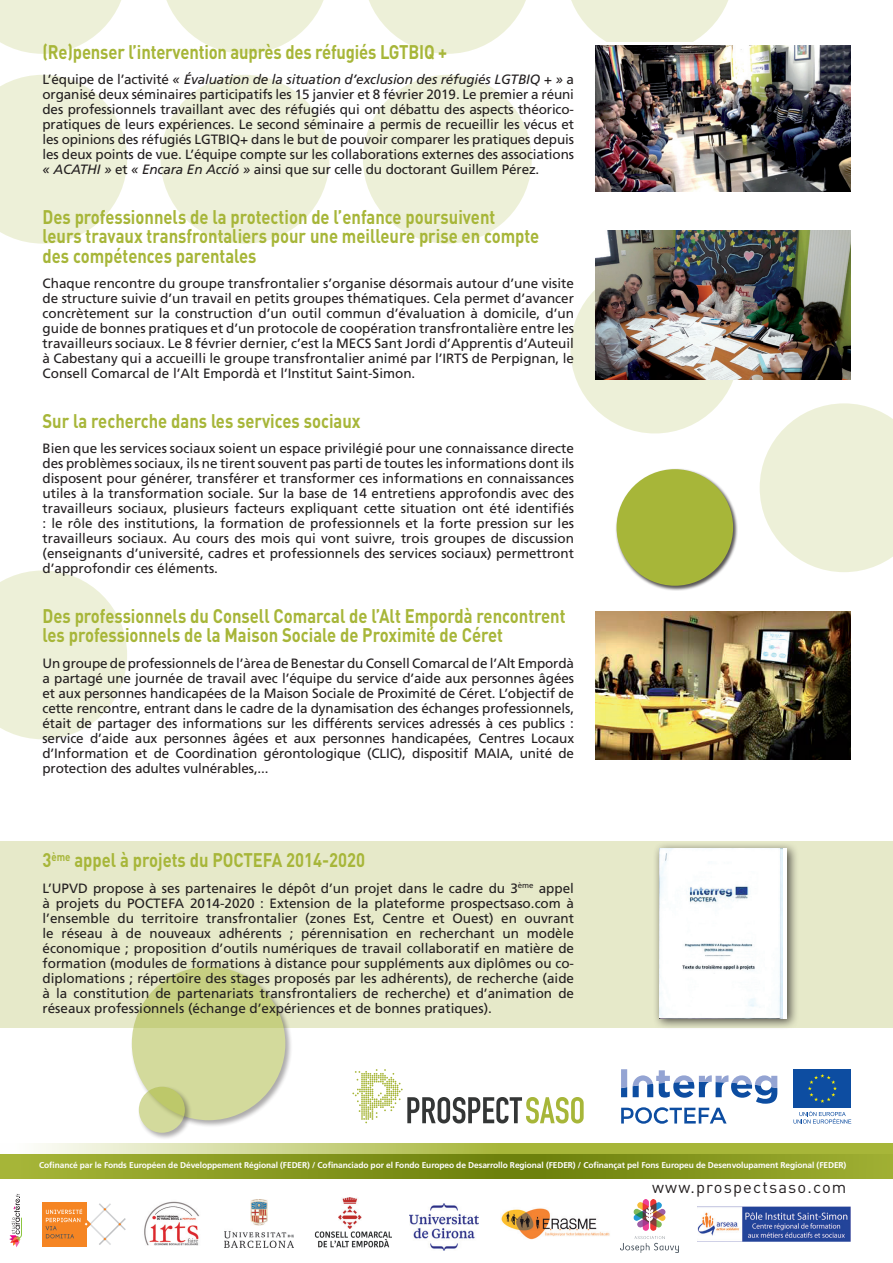
<style>
.page{position:relative;width:893px;height:1263px;background:#fff}
.page>*{position:absolute;margin:0;border:0;box-sizing:border-box;transform-origin:0 0}
.t1{font:700 19.5px/19.5px "DIN";color:#a7b639;scale:.85 1}
.t2{font:16.5px "DIN";letter-spacing:.07em;color:#231f20}
.t3{font:13.5px/15px "Frutiger";color:#231f20;text-align:justify}
.t4{font:700 8.4px "Frutiger";letter-spacing:-.01em;color:#fff}
.s1{font-style:italic}
</style>
<div class="page">
<div style="left:0;top:841px;width:893px;height:186px;background:#e6e9c9"></div>
<svg style="left:0;top:570px;width:127px;height:169px"></svg>
<svg style="left:0;top:0;width:121px;height:54px"></svg>
<svg style="left:0;top:75px;width:127px;height:169px"></svg>
<svg style="left:166px;top:0;width:158px;height:54px"></svg>
<svg style="left:369px;top:0;width:157px;height:54px"></svg>
<svg style="left:571px;top:0;width:157px;height:42px"></svg>
<div style="left:161px;top:75px;width:168px;height:169px;background:#edf0d8;border-radius:50%"></div>
<div style="left:363px;top:75px;width:169px;height:169px;background:#edf0d8;border-radius:50%"></div>
<div style="left:570px;top:265px;width:169px;height:168px;background:#edf0d8;border-radius:50%"></div>
<div style="left:130px;top:965px;width:163px;height:162px;background:#231f20;opacity:.75"></div>
<div style="left:132px;top:967px;width:153px;height:153px;background:linear-gradient(to bottom,#c4ce7e,#d7dea5);border-radius:50%"></div>
<div style="left:137px;top:1085px;width:55px;height:55px;background:#231f20;opacity:.75"></div>
<svg style="left:139px;top:1087px;width:46px;height:46px;background:#c9d189"></svg>
<svg style="left:9px;top:1194px;width:13px;height:53px"></svg>
<div style="left:616px;top:468px;width:122px;height:123px;background:#231f20;opacity:.75"></div>
<div style="left:617px;top:469px;width:116px;height:117px;background:#a7b639;border-radius:50%"></div>
<svg style="left:0;top:1144px;width:893px;height:35px;background:#97a737"></svg>
<img style="left:595px;top:45px;width:255px;height:146px">
<img style="left:595px;top:611px;width:255px;height:149px">
<div style="left:653px;top:842px;width:146px;height:189px;background:#231f20;opacity:.75"></div>
<div style="left:659px;top:848px;width:128px;height:170px;background:#fff"></div>
<img style="left:659px;top:848px;width:124px;height:170px">
<svg style="left:621px;top:1069px;width:156px;height:55px"></svg>
<div style="left:793px;top:1069px;width:58px;height:39px;background:#0d4da1"></div>
<svg style="left:808px;top:1074px;width:29px;height:29px"></svg>
<svg style="left:793px;top:1111px;width:58px;height:12px"></svg>
<svg style="left:352px;top:1069px;width:232px;height:54px"></svg>
<div style="left:43px;top:1202px;width:44px;height:45px;background:#f58523"></div>
<svg style="left:46px;top:1203px;width:80px;height:42px"></svg>
<img style="left:144px;top:1201px;width:56px;height:45px">
<img style="left:620px;top:1199px;width:59px;height:54px">
<img style="left:697px;top:1206px;width:153px;height:35px">
<img style="left:501px;top:1208px;width:109px;height:32px">
<img style="left:225px;top:1199px;width:68px;height:48px">
<img style="left:409px;top:1203px;width:69px;height:48px">
<img style="left:314px;top:1231px;width:77px;height:7px">
<img style="left:318px;top:1239px;width:72px;height:9px">
<img style="left:339px;top:1197px;width:23px;height:31px">
<img style="left:595px;top:230px;width:255px;height:149px">
<svg style="left:760px;top:403px;width:133px;height:169px"></svg>
<h1 class="t1" style="left:43px;top:41px;width:478px">(Re)penser l’intervention auprès des réfugiés LGTBIQ +</h1>
<p class="t3" style="left:43px;top:72px;width:533px">L’équipe de l’activité <span class="s1">« Évaluation de la situation d’exclusion des réfugiés LGTBIQ + »</span> a organisé deux séminaires participatifs les 15 janvier et 8 février 2019. Le premier a réuni des professionnels travaillant avec des réfugiés qui ont débattu des aspects théorico&shy;pratiques de leurs expériences. Le second séminaire a permis de recueillir les vécus et les opinions des réfugiés LGTBIQ+ dans le but de pouvoir comparer les pratiques depuis les deux points de vue. L’équipe compte sur les collaborations externes des associations <span class="s1">« ACATHI »</span> et <span class="s1">« Encara En Acció »</span> ainsi que sur celle du doctorant Guillem Pérez.</p>
<h1 class="t1" style="left:43px;top:206px;width:586px">Des professionnels de la protection de l’enfance poursuivent leurs travaux transfrontaliers pour une meilleure prise en compte des compétences parentales</h1>
<p class="t3" style="left:43px;top:276px;width:533px">Chaque rencontre du groupe transfrontalier s’organise désormais autour d’une visite de structure suivie d’un travail en petits groupes thématiques. Cela permet d’avancer concrètement sur la construction d’un outil commun d’évaluation à domicile, d’un guide de bonnes pratiques et d’un protocole de coopération transfrontalière entre les travailleurs sociaux. Le 8 février dernier, c’est la MECS Sant Jordi d’Apprentis d’Auteuil à Cabestany qui a accueilli le groupe transfrontalier animé par l’IRTS de Perpignan, le Consell Comarcal de l’Alt Empordà et l’Institut Saint-Simon.</p>
<h1 class="t1" style="left:43px;top:410px;width:376px">Sur la recherche dans les services sociaux</h1>
<p class="t3" style="left:43px;top:441px;width:533px">Bien que les services sociaux soient un espace privilégié pour une connaissance directe des problèmes sociaux, ils ne tirent souvent pas parti de toutes les informations dont ils disposent pour générer, transférer et transformer ces informations en connaissances utiles à la transformation sociale. Sur la base de 14 entretiens approfondis avec des travailleurs sociaux, plusieurs facteurs expliquant cette situation ont été identifiés : le rôle des institutions, la formation de professionnels et la forte pression sur les travailleurs sociaux. Au cours des mois qui vont suivre, trois groupes de discussion (enseignants d’université, cadres et professionnels des services sociaux) permettront d’approfondir ces éléments.</p>
<h1 class="t1" style="left:43px;top:605px;width:617px">Des professionnels du Consell Comarcal de l’Alt Empordà rencontrent les professionnels de la Maison Sociale de Proximité de Céret</h1>
<p class="t3" style="left:43px;top:655px;width:533px">Un groupe de professionnels de l’àrea de Benestar du Consell Comarcal de l’Alt Empordà a partagé une journée de travail avec l’équipe du service d’aide aux personnes âgées et aux personnes handicapées de la Maison Sociale de Proximité de Céret. L’objectif de cette rencontre, entrant dans le cadre de la dynamisation des échanges professionnels, était de partager des informations sur les différents services adressés à ces publics : service d’aide aux personnes âgées et aux personnes handicapées, Centres Locaux d’Information et de Coordination gérontologique (CLIC), dispositif MAIA, unité de protection des adultes vulnérables,...</p>
<h1 class="t1" style="left:43px;top:850px;width:381px">3<sup>ème</sup> appel à projets du POCTEFA 2014-2020</h1>
<p class="t3" style="left:43px;top:880px;width:533px">L’UPVD propose à ses partenaires le dépôt d’un projet dans le cadre du 3<sup>ème</sup> appel à projets du POCTEFA 2014-2020 : Extension de la plateforme prospectsaso.com à l’ensemble du territoire transfrontalier (zones Est, Centre et Ouest) en ouvrant le réseau à de nouveaux adhérents ; pérennisation en recherchant un modèle économique ; proposition d’outils numériques de travail collaboratif en matière de formation (modules de formations à distance pour suppléments aux diplômes ou co&shy;diplomations ; répertoire des stages proposés par les adhérents), de recherche (aide à la constitution de partenariats transfrontaliers de recherche) et d’animation de réseaux professionnels (échange d’expériences et de bonnes pratiques).</p>
<p class="t4" style="left:39px;top:1160px;width:809px">Cofinancé par le Fonds Européen de Développement Régional (FEDER) / Cofinanciado por el Fondo Europeo de Desarrollo Regional (FEDER) / Cofinançat pel Fons Europeu de Desenvolupament Regional (FEDER)</p>
<p class="t2" style="left:652px;top:1177px;width:196px">www.prospectsaso.com</p>
</div>
